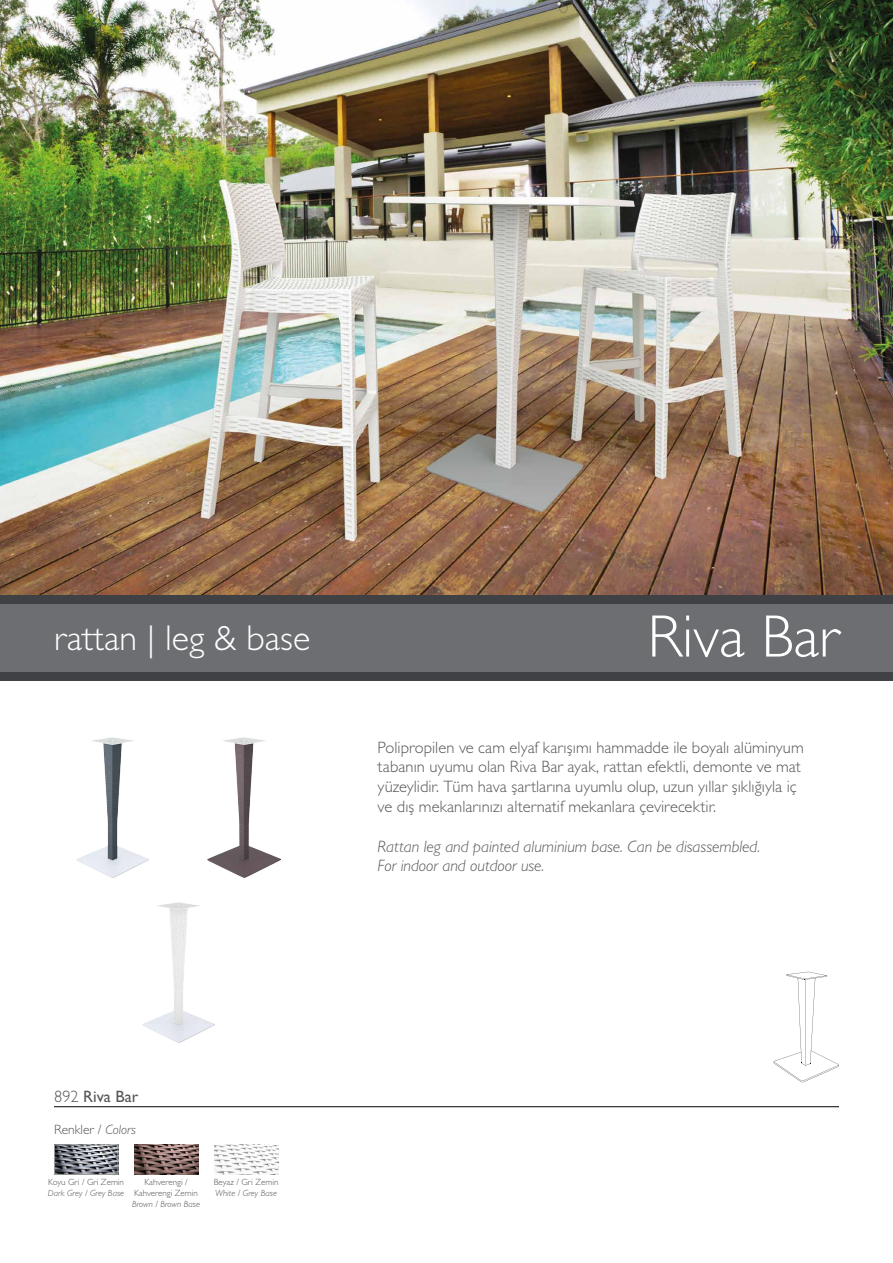
<style>
.page{position:relative;width:893px;height:1263px;background:#fff}
.page>*{position:absolute;margin:0;border:0;box-sizing:border-box;transform-origin:0 0}
.t1{font:300 60.15px "Gill Sans";color:#fff}
.t2{font:300 36px "Gill Sans";color:#fff}
.t3{font:300 16.5px/19.8px "Gill Sans";letter-spacing:.005em;color:#575756}
.t4{font:italic 300 16.5px/19.8px "Gill Sans";color:#575756}
.t5{font:16.5px "Gill Sans";color:#575756}
.t6{font:300 13.5px "Gill Sans";color:#575756}
.t7{font:300 9px/10.8px "Gill Sans";color:#575756;text-align:center}
.t8{font:italic 300 9px "Gill Sans";color:#575756}
.s1{font-weight:300}
.s2{font-style:italic}
</style>
<div class="page">
<img style="left:134px;top:1144px;width:64px;height:30px">
<img style="left:56px;top:1147px;width:60px;height:25px">
<div style="left:54px;top:1145px;width:64px;height:29px;border:1px solid #9d9d9c"></div>
<img style="left:214px;top:1144px;width:64px;height:30px">
<img style="left:0;top:0;width:893px;height:595px">
<img style="left:76px;top:738px;width:72px;height:139px">
<img style="left:208px;top:738px;width:72px;height:139px">
<img style="left:142px;top:903px;width:72px;height:139px">
<svg style="left:774px;top:972px;width:65px;height:110px"></svg>
<div style="left:0;top:604px;width:893px;height:68px;background:#6c6e72"></div>
<div style="left:0;top:672px;width:893px;height:8px;background:#3f4144"></div>
<div style="left:0;top:595px;width:893px;height:9px;background:#3f4144"></div>
<hr style="left:54px;top:1106px;width:785px;height:1px;background:#000">
<h2 class="t2" style="left:54px;top:617px;width:258px">rattan | leg &amp; base</h2>
<h1 class="t1" style="left:647px;top:601px;width:193px">Riva Bar</h1>
<p class="t5" style="left:54px;top:1087px;width:86px"><span class="s1">892</span> Riva Bar</p>
<p class="t6" style="left:54px;top:1122px;width:84px">Renkler / <span class="s2">Colors</span></p>
<p class="t7" style="left:48px;top:1177px;width:78px">Koyu Gri / Gri Zemin</p>
<p class="t8" style="left:48px;top:1188px;width:78px">Dark Grey / Grey Base</p>
<p class="t7" style="left:134px;top:1177px;width:65px">Kahverengi /<br>Kahverengi Zemin</p>
<p class="t8" style="left:132px;top:1199px;width:69px">Brown / Brown Base</p>
<p class="t7" style="left:214px;top:1177px;width:66px">Beyaz / Gri Zemin</p>
<p class="t8" style="left:215px;top:1188px;width:64px">White / Grey Base</p>
<p class="t3" style="left:378px;top:737px;width:428px">Polipropilen ve cam elyaf karışımı hammadde ile boyalı alüminyum tabanın uyumu olan Riva Bar ayak, rattan efektli, demonte ve mat yüzeylidir. Tüm hava şartlarına uyumlu olup, uzun yıllar şıklığıyla iç ve dış mekanlarınızı alternatif mekanlara çevirecektir.</p>
<p class="t4" style="left:378px;top:836px;width:384px">Rattan leg and painted aluminium base. Can be disassembled.<br>For indoor and outdoor use.</p>
</div>
